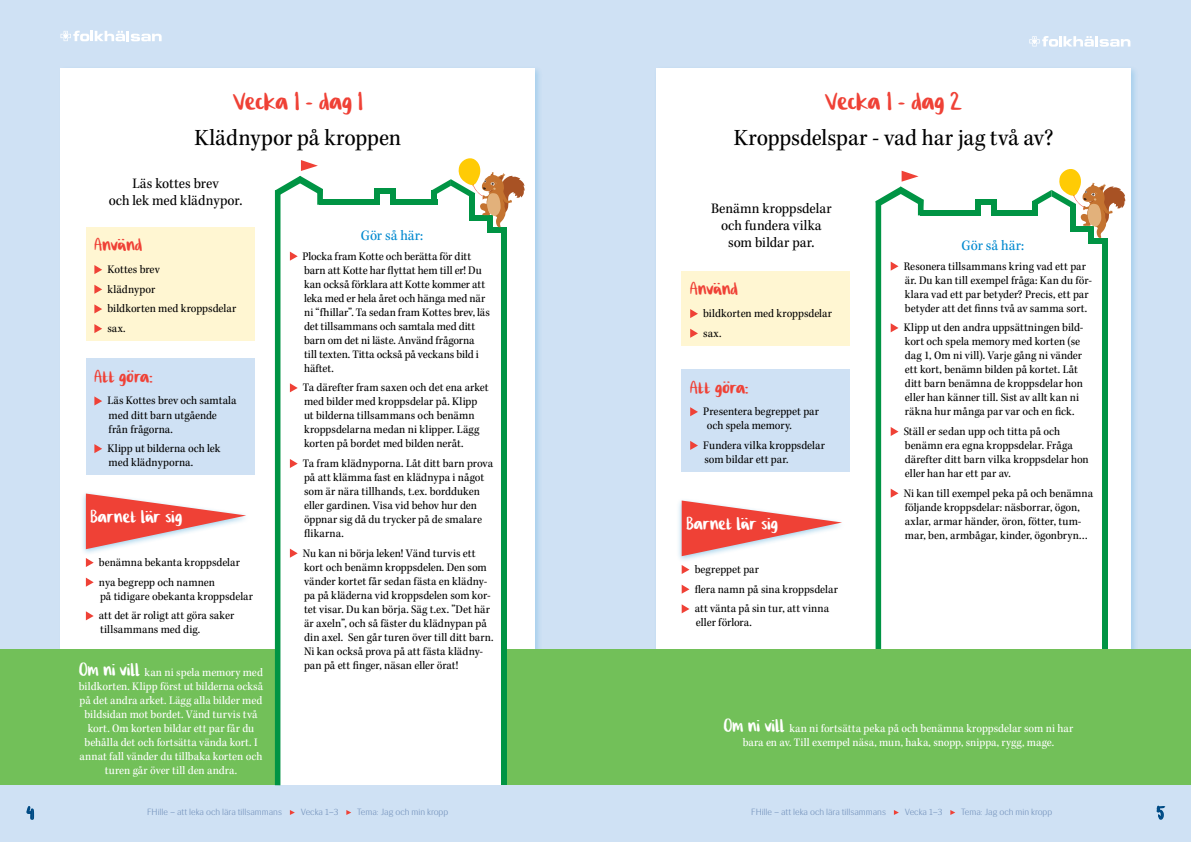
<style>
.page{position:relative;width:1191px;height:842px;background:#fff}
.page>*{position:absolute;margin:0;border:0;box-sizing:border-box;transform-origin:0 0}
.t1{font:32px "Cilla F Hscript";letter-spacing:-.005em;color:#ef4136}
.t2{font:24px "Kepler Std Scn";letter-spacing:-.005em;color:#000}
.t3{font:23px "Cilla F Hscript";color:#ef4136}
.t4{font:23px "Cilla F Hscript";letter-spacing:.005em;color:#fff}
.t5{font:22px "Cilla F Hscript";color:#004b85}
.t6{font:15px/17px "Kepler Std Scn";color:#000;text-align:center}
.t7{font:15px "Kepler Std Scn";color:#0089cf}
.t8{font:12px/14px "Kepler Std Scn";color:#000}
.t9{font:12px/14px "Kepler Std Scn";color:#fff;text-align:center}
.t10{font:300 9px "Siri";color:#6e8db8}
.s1{font-family:"Cilla F Hscript";font-size:23px}
</style>
<div class="page">
<div style="left:0;top:0;width:595px;height:842px;background:#cfe1f4"></div>
<div style="left:595px;top:0;width:596px;height:842px;background:#cfe1f4"></div>
<div style="left:58px;top:65px;width:485px;height:717px;background:#0089cf;opacity:.2"></div>
<div style="left:61px;top:68px;width:474px;height:706px;background:#fff"></div>
<svg style="left:26px;top:806px;width:9px;height:14px"></svg>
<svg style="left:290px;top:810px;width:5px;height:5px"></svg>
<svg style="left:346px;top:810px;width:5px;height:5px"></svg>
<svg style="left:894px;top:810px;width:5px;height:5px"></svg>
<svg style="left:950px;top:810px;width:5px;height:5px"></svg>
<svg style="left:1156px;top:805px;width:9px;height:15px"></svg>
<div style="left:653px;top:65px;width:485px;height:717px;background:#0089cf;opacity:.2"></div>
<div style="left:656px;top:68px;width:474px;height:706px;background:#fff"></div>
<svg style="left:61px;top:31px;width:101px;height:10px"></svg>
<svg style="left:1029px;top:36px;width:101px;height:11px"></svg>
<div style="left:80px;top:490px;width:170px;height:66px;background:#1c90cf;opacity:.4"></div>
<svg style="left:86px;top:493px;width:160px;height:56px"></svg>
<svg style="left:86px;top:558px;width:8px;height:9px"></svg>
<svg style="left:86px;top:578px;width:8px;height:9px"></svg>
<svg style="left:86px;top:611px;width:8px;height:9px"></svg>
<div style="left:676px;top:497px;width:170px;height:66px;background:#1c90cf;opacity:.4"></div>
<svg style="left:681px;top:500px;width:161px;height:56px"></svg>
<svg style="left:681px;top:565px;width:8px;height:9px"></svg>
<svg style="left:681px;top:585px;width:8px;height:9px"></svg>
<svg style="left:681px;top:604px;width:8px;height:9px"></svg>
<div style="left:86px;top:227px;width:168px;height:114px;background:#fff6d2"></div>
<svg style="left:94px;top:265px;width:8px;height:9px"></svg>
<svg style="left:94px;top:285px;width:8px;height:9px"></svg>
<svg style="left:94px;top:304px;width:8px;height:9px"></svg>
<svg style="left:94px;top:324px;width:8px;height:9px"></svg>
<div style="left:681px;top:271px;width:169px;height:74px;background:#fff6d2"></div>
<svg style="left:690px;top:309px;width:8px;height:9px"></svg>
<svg style="left:690px;top:329px;width:8px;height:9px"></svg>
<div style="left:86px;top:358px;width:168px;height:117px;background:#cfe1f4"></div>
<svg style="left:94px;top:396px;width:8px;height:9px"></svg>
<svg style="left:94px;top:444px;width:8px;height:9px"></svg>
<div style="left:681px;top:369px;width:169px;height:102px;background:#cfe1f4"></div>
<svg style="left:690px;top:407px;width:8px;height:9px"></svg>
<svg style="left:690px;top:441px;width:8px;height:9px"></svg>
<div style="left:1102px;top:238px;width:5px;height:485px;background:#009444"></div>
<div style="left:1088px;top:238px;width:19px;height:5px;background:#009444"></div>
<div style="left:919px;top:210px;width:61px;height:5px;background:#009444"></div>
<div style="left:993px;top:210px;width:45px;height:5px;background:#009444"></div>
<div style="left:974px;top:199px;width:22px;height:6px;background:#009444"></div>
<div style="left:991px;top:199px;width:5px;height:16px;background:#009444"></div>
<div style="left:974px;top:199px;width:6px;height:16px;background:#009444"></div>
<svg style="left:1032px;top:169px;width:93px;height:69px"></svg>
<svg style="left:875px;top:171px;width:48px;height:479px"></svg>
<div style="left:0;top:650px;width:1191px;height:135px;background:#72c059"></div>
<div style="left:279px;top:410px;width:223px;height:375px;background:#fff"></div>
<div style="left:501px;top:227px;width:6px;height:558px;background:#009444"></div>
<div style="left:488px;top:227px;width:19px;height:6px;background:#009444"></div>
<div style="left:319px;top:199px;width:61px;height:6px;background:#009444"></div>
<div style="left:393px;top:199px;width:44px;height:6px;background:#009444"></div>
<div style="left:374px;top:188px;width:22px;height:6px;background:#009444"></div>
<div style="left:390px;top:188px;width:6px;height:17px;background:#009444"></div>
<div style="left:374px;top:188px;width:6px;height:17px;background:#009444"></div>
<div style="left:431px;top:190px;width:6px;height:15px;background:#009444"></div>
<svg style="left:432px;top:158px;width:93px;height:69px"></svg>
<svg style="left:275px;top:160px;width:48px;height:625px"></svg>
<h1 class="t1" style="left:233px;top:83px;width:132px">Vecka 1 - dag 1</h1>
<h2 class="t2" style="left:194px;top:124px;width:208px">Klädnypor på kroppen</h2>
<p class="t6" style="left:109px;top:175px;width:135px">Läs kottes brev<br>och lek med klädnypor.</p>
<h3 class="t3" style="left:94px;top:232px;width:49px">Använd</h3>
<p class="t8" style="left:107px;top:260px;width:130px;line-height:19.7px">Kottes brev<br>klädnypor<br>bildkorten med kroppsdelar sax.</p>
<h3 class="t3" style="left:94px;top:363px;width:60px">Att göra:</h3>
<p class="t8" style="left:107px;top:394px;width:131px">Läs Kottes brev och samtala med ditt barn utgående från frågorna.</p>
<p class="t8" style="left:107px;top:442px;width:114px">Klipp ut bilderna och lek med klädnyporna.</p>
<h3 class="t4" style="left:91px;top:503px;width:93px">Barnet lär sig</h3>
<p class="t8" style="left:99px;top:553px;width:143px;line-height:19.7px">benämna bekanta kroppsdelar nya begrepp och namnen</p>
<p class="t8" style="left:99px;top:586px;width:156px;line-height:19.7px">på tidigare obekanta kroppsdelar att det är roligt att göra saker</p>
<p class="t8" style="left:100px;top:623px;width:102px">tillsammans med dig.</p>
<p class="t9" style="left:79px;top:666px;width:186px"><span class="s1">Om ni vill</span> kan ni spela memory med bildkorten. Klipp först ut bilderna också på det andra arket. Lägg alla bilder med bildsidan mot bordet. Vänd turvis två kort. Om korten bildar ett par får du behålla det och fortsätta vända kort. I annat fall vänder du tillbaka korten och turen går över till den andra.</p>
<p class="t7" style="left:361px;top:227px;width:64px">Gör så här:</p>
<p class="t8" style="left:302px;top:249px;width:189px">Plocka fram Kotte och berätta för ditt barn att Kotte har flyttat hem till er! Du kan också förklara att Kotte kommer att leka med er hela året och hänga med när ni “fhillar”. Ta sedan fram Kottes brev, läs det tillsammans och samtala med ditt barn om det ni läste. Använd frågorna<br>till texten. Titta också på veckans bild i häftet.</p>
<p class="t8" style="left:303px;top:381px;width:187px">Ta därefter fram saxen och det ena arket med bilder med kroppsdelar på. Klipp ut bilderna tillsammans och benämn kroppsdelarna medan ni klipper. Lägg korten på bordet med bilden neråt.</p>
<p class="t8" style="left:303px;top:457px;width:192px">Ta fram klädnyporna. Låt ditt barn prova på att klämma fast en klädnypa i något som är nära tillhands, t.ex. bordduken eller gardinen. Visa vid behov hur den öppnar sig då du trycker på de smalare flikarna.</p>
<p class="t8" style="left:303px;top:546px;width:192px">Nu kan ni börja leken! Vänd turvis ett kort och benämn kroppsdelen. Den som vänder kortet får sedan fästa en klädny&shy;pa på kläderna vid kroppsdelen som kor&shy;tet visar. Du kan börja. Säg t.ex. ”Det här är axeln”, och så fäster du klädnypan på din axel. Sen går turen över till ditt barn.<br>Ni kan också prova på att fästa klädny&shy;pan på ett finger, näsan eller örat!</p>
<h1 class="t1" style="left:825px;top:83px;width:139px">Vecka 1 - dag 2</h1>
<h2 class="t2" style="left:734px;top:124px;width:321px">Kroppsdelspar - vad har jag två av?</h2>
<p class="t6" style="left:711px;top:200px;width:122px">Benämn kroppsdelar och fundera vilka som bildar par.</p>
<h3 class="t3" style="left:690px;top:276px;width:49px">Använd</h3>
<p class="t8" style="left:703px;top:304px;width:130px;line-height:19.7px">bildkorten med kroppsdelar sax.</p>
<h3 class="t3" style="left:690px;top:374px;width:60px">Att göra:</h3>
<p class="t8" style="left:703px;top:405px;width:117px">Presentera begreppet par och spela memory.</p>
<p class="t8" style="left:703px;top:439px;width:123px">Fundera vilka kroppsdelar som bildar ett par.</p>
<h3 class="t4" style="left:686px;top:510px;width:93px">Barnet lär sig</h3>
<p class="t8" style="left:694px;top:560px;width:145px;line-height:19.7px">begreppet par<br>flera namn på sina kroppsdelar att vänta på sin tur, att vinna</p>
<p class="t8" style="left:696px;top:616px;width:58px">eller förlora.</p>
<p class="t7" style="left:961px;top:237px;width:64px">Gör så här:</p>
<p class="t8" style="left:903px;top:259px;width:190px">Resonera tillsammans kring vad ett par är. Du kan till exempel fråga: Kan du för&shy;klara vad ett par betyder? Precis, ett par betyder att det finns två av samma sort.</p>
<p class="t8" style="left:903px;top:321px;width:181px">Klipp ut den andra uppsättningen bild&shy;kort och spela memory med korten (se dag 1, Om ni vill). Varje gång ni vänder ett kort, benämn bilden på kortet. Låt ditt barn benämna de kroppsdelar hon eller han känner till. Sist av allt kan ni räkna hur många par var och en fick.</p>
<p class="t8" style="left:903px;top:425px;width:186px">Ställ er sedan upp och titta på och benämn era egna kroppsdelar. Fråga därefter ditt barn vilka kroppsdelar hon eller han har ett par av.</p>
<p class="t8" style="left:903px;top:486px;width:191px">Ni kan till exempel peka på och benämna följande kroppsdelar: näsborrar, ögon, axlar, armar händer, öron, fötter, tum&shy;mar, ben, armbågar, kinder, ögonbryn…</p>
<p class="t9" style="left:724px;top:721px;width:351px"><span class="s1">Om ni vill</span> kan ni fortsätta peka på och benämna kroppsdelar som ni har bara en av. Till exempel näsa, mun, haka, snopp, snippa, rygg, mage.</p>
<h3 class="t5" style="left:27px;top:801px;width:8px">4</h3>
<p class="t10" style="left:147px;top:807px;width:136px">FHille – att leka och lära tillsammans</p>
<p class="t10" style="left:301px;top:807px;width:39px">Vecka 1–3</p>
<p class="t10" style="left:357px;top:807px;width:93px">Tema: Jag och min kropp</p>
<p class="t10" style="left:751px;top:807px;width:136px">FHille – att leka och lära tillsammans</p>
<p class="t10" style="left:904px;top:807px;width:39px">Vecka 1–3</p>
<p class="t10" style="left:961px;top:807px;width:93px">Tema: Jag och min kropp</p>
<h3 class="t5" style="left:1157px;top:801px;width:9px">5</h3>
</div>
